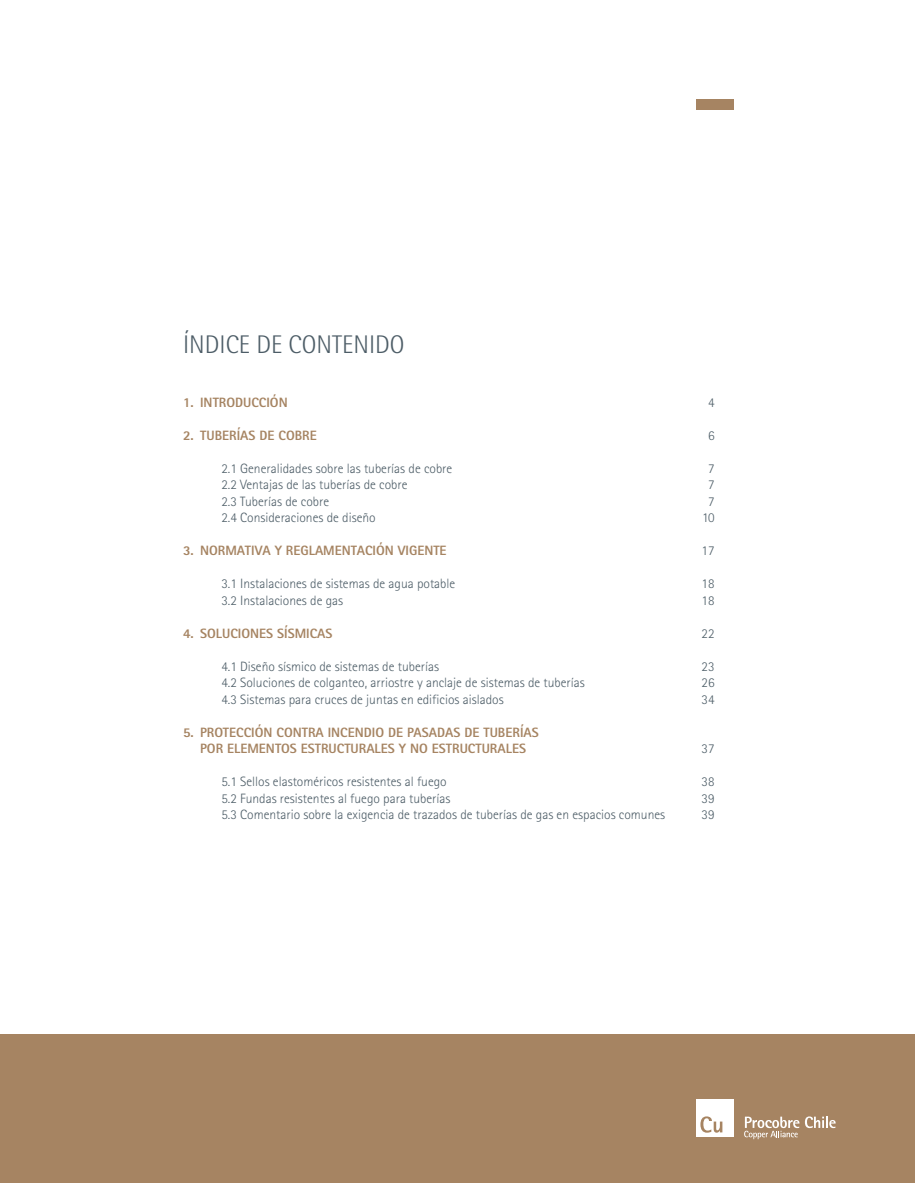
<style>
.page{position:relative;width:915px;height:1183px;background:#fff}
.page>*{position:absolute;margin:0;border:0;box-sizing:border-box;transform-origin:0 0}
.t1{font:300 25.5px "Rotis Semi Sans";color:#4d5d67}
.t2{font:300 13.5px "Rotis Sans Serif";color:#4d5d67}
.t3{font:800 13.5px/16.5px "Rotis Sans Serif";color:#a68462;text-align:center}
</style>
<div class="page">
<div style="left:0;top:1034px;width:914px;height:148px;background:#a68462"></div>
<div style="left:696px;top:99px;width:38px;height:11px;background:#a68462"></div>
<svg style="left:744px;top:1116px;width:91px;height:22px"></svg>
<div style="left:696px;top:1098px;width:38px;height:38px;background:#fff"></div>
<svg style="left:700px;top:1116px;width:22px;height:16px"></svg>
<h1 class="t1" style="left:183px;top:329px;width:223px">ÍNDICE DE CONTENIDO</h1>
<p class="t3" style="left:183px;top:393px;width:106px">1. INTRODUCCIÓN</p>
<p class="t2" style="left:707px;top:394px;width:8px">4</p>
<p class="t3" style="left:183px;top:426px;width:135px">2. TUBERÍAS DE COBRE</p>
<p class="t2" style="left:707px;top:427px;width:8px">6</p>
<p class="t2" style="left:221px;top:460px;width:232px">2.1 Generalidades sobre las tuberías de cobre</p>
<p class="t2" style="left:707px;top:460px;width:8px">7</p>
<p class="t2" style="left:221px;top:477px;width:187px">2.2 Ventajas de las tuberías de cobre</p>
<p class="t2" style="left:707px;top:477px;width:8px">7</p>
<p class="t2" style="left:221px;top:493px;width:109px">2.3 Tuberías de cobre</p>
<p class="t2" style="left:707px;top:493px;width:8px">7</p>
<p class="t2" style="left:221px;top:510px;width:156px">2.4 Consideraciones de diseño</p>
<p class="t2" style="left:701px;top:510px;width:14px">10</p>
<p class="t3" style="left:183px;top:542px;width:265px">3. NORMATIVA Y REGLAMENTACIÓN VIGENTE</p>
<p class="t2" style="left:701px;top:543px;width:14px">17</p>
<p class="t2" style="left:221px;top:576px;width:235px">3.1 Instalaciones de sistemas de agua potable</p>
<p class="t2" style="left:701px;top:576px;width:14px">18</p>
<p class="t2" style="left:221px;top:592px;width:123px">3.2 Instalaciones de gas</p>
<p class="t2" style="left:701px;top:592px;width:14px">18</p>
<p class="t3" style="left:183px;top:624px;width:151px">4. SOLUCIONES SÍSMICAS</p>
<p class="t2" style="left:701px;top:625px;width:14px">22</p>
<p class="t2" style="left:221px;top:658px;width:219px">4.1 Diseño sísmico de sistemas de tuberías</p>
<p class="t2" style="left:701px;top:658px;width:14px">23</p>
<p class="t2" style="left:221px;top:675px;width:365px">4.2 Soluciones de colganteo, arriostre y anclaje de sistemas de tuberías</p>
<p class="t2" style="left:701px;top:675px;width:14px">26</p>
<p class="t2" style="left:221px;top:691px;width:284px">4.3 Sistemas para cruces de juntas en edificios aislados</p>
<p class="t2" style="left:701px;top:691px;width:14px">34</p>
<p class="t3" style="left:183px;top:723px;width:357px">5. PROTECCIÓN CONTRA INCENDIO DE PASADAS DE TUBERÍAS<br>POR ELEMENTOS ESTRUCTURALES Y NO ESTRUCTURALES</p>
<p class="t2" style="left:701px;top:741px;width:14px">37</p>
<p class="t2" style="left:221px;top:774px;width:227px">5.1 Sellos elastoméricos resistentes al fuego</p>
<p class="t2" style="left:701px;top:774px;width:14px">38</p>
<p class="t2" style="left:221px;top:790px;width:230px">5.2 Fundas resistentes al fuego para tuberías</p>
<p class="t2" style="left:701px;top:790px;width:14px">39</p>
<p class="t2" style="left:221px;top:807px;width:445px">5.3 Comentario sobre la exigencia de trazados de tuberías de gas en espacios comunes</p>
<p class="t2" style="left:701px;top:807px;width:14px">39</p>
</div>
